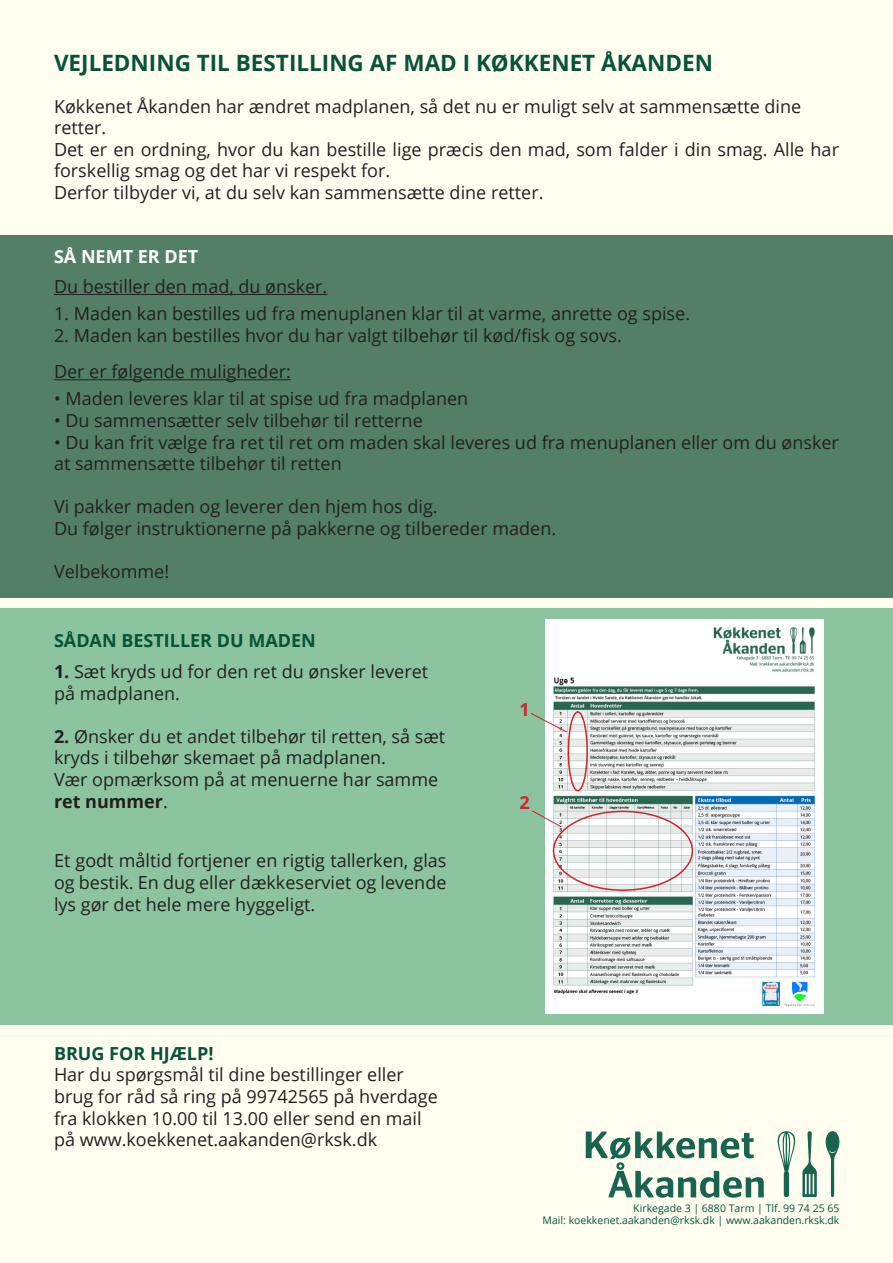
<style>
.page{position:relative;width:893px;height:1263px;background:#fffef1}
.page>*{position:absolute;margin:0;border:0;box-sizing:border-box;transform-origin:0 0}
.t1{font:700 22.5px "Open Sans";color:#075337}
.t2{font:18px/21.6px "Open Sans";color:#231f20}
.t3{font:700 18px "Open Sans";color:#075338}
.t4{font:700 18px "Open Sans";color:#fff}
.t5{font:700 18px "Open Sans";color:#d1232a}
.t6{font:10.5px "Open Sans";color:#075338}
.s1{font-weight:700}
</style>
<div class="page">
<div style="left:0;top:609px;width:893px;height:416px;background:#8dc4a0"></div>
<svg style="left:586px;top:1131px;width:178px;height:67px"></svg>
<svg style="left:777px;top:1131px;width:19px;height:66px"></svg>
<svg style="left:802px;top:1131px;width:15px;height:66px"></svg>
<svg style="left:826px;top:1131px;width:13px;height:66px"></svg>
<div style="left:0;top:235px;width:893px;height:362px;background:#527f65"></div>
<hr style="left:54px;top:294px;width:273px;height:1px;background:#231f20">
<hr style="left:54px;top:379px;width:237px;height:1px;background:#231f20">
<img style="left:545px;top:619px;width:279px;height:394px">
<div style="left:568px;top:711px;width:20px;height:80px;border:2px solid #d1232a;border-radius:50%"></div>
<div style="left:553px;top:811px;width:140px;height:80px;border:2px solid #d1232a;border-radius:50%"></div>
<svg style="left:531px;top:712px;width:37px;height:21px"></svg>
<svg style="left:532px;top:810px;width:30px;height:18px"></svg>
<p class="t1" style="left:54px;top:47px;width:660px">VEJLEDNING TIL BESTILLING AF MAD I KØKKENET ÅKANDEN</p>
<p class="t2" style="left:54px;top:95px;width:749px">Køkkenet Åkanden har ændret madplanen, så det nu er muligt selv at sammensætte dine</p>
<p class="t2" style="left:54px;top:116px;width:54px">retter.</p>
<p class="t2" style="left:54px;top:138px;width:786px">Det er en ordning, hvor du kan bestille lige præcis den mad, som falder i din smag. Alle har forskellig smag og det har vi respekt for.</p>
<p class="t2" style="left:54px;top:181px;width:491px">Derfor tilbyder vi, at du selv kan sammensætte dine retter.</p>
<p class="t4" style="left:54px;top:243px;width:146px">SÅ NEMT ER DET</p>
<p class="t2" style="left:54px;top:275px;width:275px">Du bestiller den mad, du ønsker.</p>
<p class="t2" style="left:54px;top:302px;width:638px">1. Maden kan bestilles ud fra menuplanen klar til at varme, anrette og spise.</p>
<p class="t2" style="left:54px;top:324px;width:569px">2. Maden kan bestilles hvor du har valgt tilbehør til kød/fisk og sovs.</p>
<p class="t2" style="left:54px;top:361px;width:238px">Der er følgende muligheder:</p>
<p class="t2" style="left:54px;top:388px;width:416px">• Maden leveres klar til at spise ud fra madplanen</p>
<p class="t2" style="left:54px;top:409px;width:370px">• Du sammensætter selv tilbehør til retterne</p>
<p class="t2" style="left:54px;top:431px;width:786px">• Du kan frit vælge fra ret til ret om maden skal leveres ud fra menuplanen eller om du ønsker at sammensætte tilbehør til retten</p>
<p class="t2" style="left:54px;top:496px;width:385px">Vi pakker maden og leverer den hjem hos dig.</p>
<p class="t2" style="left:54px;top:517px;width:504px">Du følger instruktionerne på pakkerne og tilbereder maden.</p>
<p class="t2" style="left:54px;top:560px;width:117px">Velbekomme!</p>
<p class="t3" style="left:54px;top:628px;width:263px">SÅDAN BESTILLER DU MADEN</p>
<p class="t2" style="left:54px;top:660px;width:376px"><span class="s1">1.</span> Sæt kryds ud for den ret du ønsker leveret på madplanen.</p>
<p class="t2" style="left:54px;top:725px;width:393px"><span class="s1">2.</span> Ønsker du et andet tilbehør til retten, så sæt kryds i tilbehør skemaet på madplanen.</p>
<p class="t2" style="left:54px;top:768px;width:386px">Vær opmærksom på at menuerne har samme <span class="s1">ret nummer</span>.</p>
<p class="t2" style="left:54px;top:850px;width:394px;text-align:justify">Et godt måltid fortjener en rigtig tallerken, glas og bestik. En dug eller dækkeserviet og levende lys gør det hele mere hyggeligt.</p>
<p class="t3" style="left:54px;top:1041px;width:161px">BRUG FOR HJÆLP!</p>
<p class="t2" style="left:54px;top:1064px;width:385px">Har du spørgsmål til dine bestillinger eller brug for råd så ring på 99742565 på hverdage fra klokken 10.00 til 13.00 eller send en mail på www.koekkenet.aakanden@rksk.dk</p>
<p class="t5" style="left:520px;top:697px;width:12px">1</p>
<p class="t5" style="left:520px;top:790px;width:12px">2</p>
<p class="t6" style="left:633px;top:1201px;width:208px">Kirkegade 3 | 6880 Tarm | Tlf. 99 74 25 65</p>
<p class="t6" style="left:543px;top:1213px;width:298px">Mail: koekkenet.aakanden@rksk.dk | www.aakanden.rksk.dk</p>
</div>
